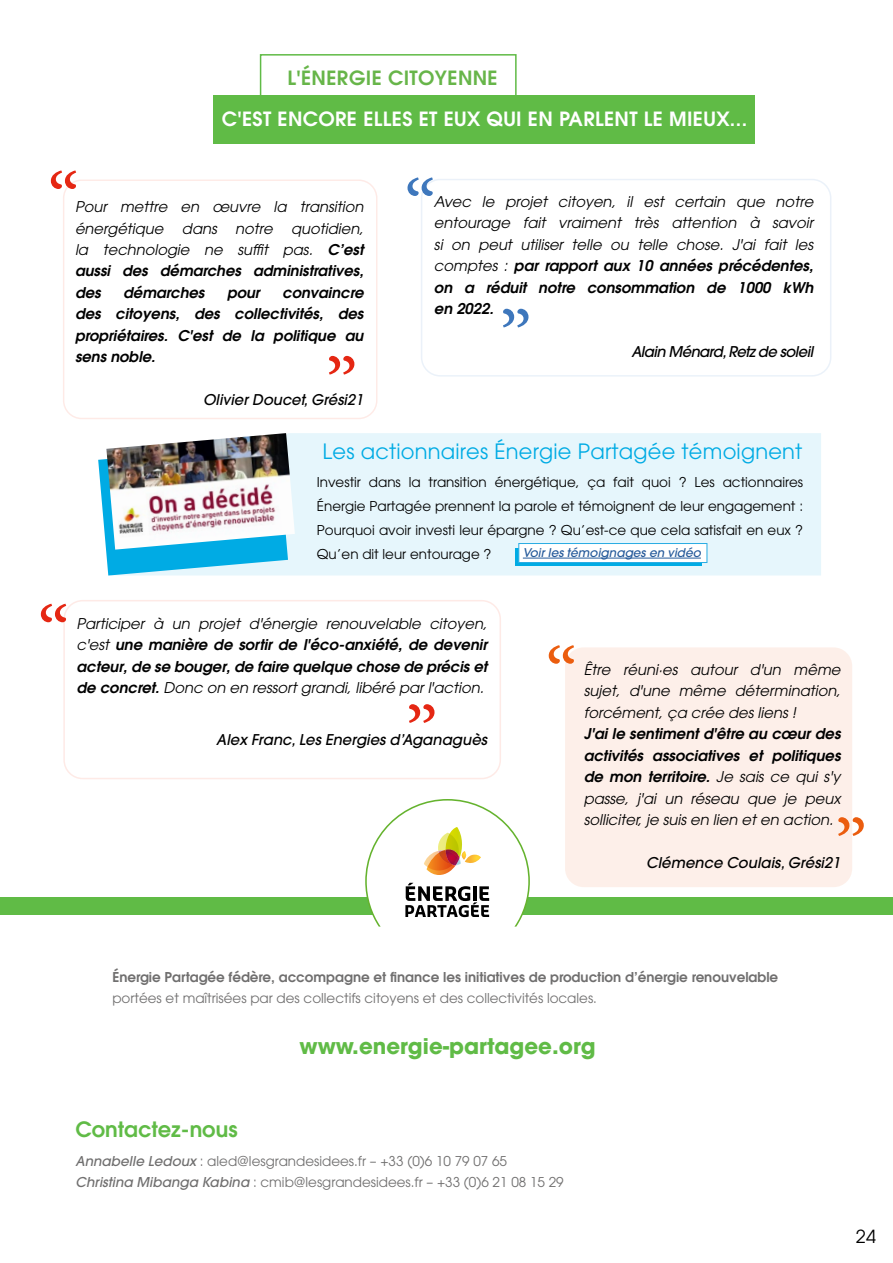
<style>
.page{position:relative;width:893px;height:1263px;background:#fff}
.page>*{position:absolute;margin:0;border:0;box-sizing:border-box;transform-origin:0 0}
.t1{font:80.55px "Minion Pro";color:#e52713}
.t2{font:80.55px "Minion Pro";color:#3e77bc}
.t3{font:80.55px "Minion Pro";color:#eb5d0f}
.t4{font:80.4px "Minion Pro";color:#e52713}
.t5{font:700 21.45px "ITC Avant Garde Pro";color:#60bb46}
.t6{font:21px "ITC Avant Garde Pro";letter-spacing:.01em;color:#00abe4}
.t7{font:600 21px "ITC Avant Garde Pro";color:#60bb46}
.t8{font:600 19.5px "ITC Avant Garde Pro";letter-spacing:.02em;color:#fff}
.Titre_Partie{font:600 19.5px "ITC Avant Garde Pro";letter-spacing:.02em;color:#67b549}
.t9{font:18px "ITC Avant Garde Pro";color:#000}
.t10{font:italic 600 14.7px/21.5px "ITC Avant Garde Pro";color:#000;text-align:justify}
.t11{font:italic 14.7px/21.5px "ITC Avant Garde Pro";color:#000;text-align:justify}
.t12{font:italic 500 14.7px "ITC Avant Garde Pro";color:#000}
.t13{font:italic 500 14.7px "ITC Avant Garde Pro";letter-spacing:-.04em;color:#000}
.t14{font:13.5px/24px "ITC Avant Garde Pro";color:#000;text-align:justify}
.t15{font:600 13.5px/20.5px "ITC Avant Garde Pro";color:#706f6f}
.t16{font:13.5px "ITC Avant Garde Pro";color:#706f6f}
.t17{font:italic 500 12px "ITC Avant Garde Pro";color:#275b9b}
.s1{font-weight:400}
.s2{font-weight:600}
.s3{font-weight:500;font-style:italic}
</style>
<div class="page">
<div style="left:288px;top:433px;width:533px;height:142px;background:#e6f6fc"></div>
<svg style="left:98px;top:459px;width:190px;height:116px;background:#53c6ec"></svg>
<div style="left:0;top:897px;width:893px;height:17px;background:#60bb46"></div>
<svg style="left:365px;top:799px;width:165px;height:128px"></svg>
<div style="left:63px;top:600px;width:438px;height:179px;border:2px solid #f82e00;border-radius:19px"></div>
<div style="left:421px;top:179px;width:410px;height:198px;border:2px solid #337ac8;border-radius:19px"></div>
<div style="left:565px;top:647px;width:287px;height:240px;background:#fdefe9;border-radius:19px"></div>
<div style="left:213px;top:96px;width:541px;height:48px;background:#60bb46"></div>
<div style="left:260px;top:54px;width:257px;height:48px;border:2px solid #60bb46"></div>
<div style="left:63px;top:179px;width:314px;height:240px;border:2px solid #f82e00;border-radius:18px"></div>
<img style="left:106px;top:433px;width:189px;height:117px">
<div style="left:515px;top:549px;width:187px;height:17px;background:#00abe4"></div>
<div style="left:519px;top:543px;width:188px;height:20px;background:#fff;border:1px solid #29ace3"></div>
<hr style="left:523px;top:558px;width:178px;height:1px;background:#275b9b">
<p class="Titre_Partie" style="left:287px;top:65px;width:212px">L'ÉNERGIE CITOYENNE</p>
<h3 class="t8" style="left:222px;top:106px;width:527px">C'EST ENCORE ELLES ET EUX QUI EN PARLENT LE MIEUX...</h3>
<h2 class="t4" style="left:47px;top:148px;width:33px">“</h2>
<p class="t11" style="left:75px;top:196px;width:290px">Pour mettre en œuvre la transition énergétique</p>
<p class="t10" style="left:75px;top:217px;width:290px;text-indent:216px"><span class="s1">quotidien, la technologie ne suffit pas.</span> C’est aussi des démarches administratives, des</p>
<p class="t11" style="left:182px;top:217px;width:36px">dans</p>
<p class="t11" style="left:235px;top:217px;width:39px">notre</p>
<p class="t10" style="left:123px;top:282px;width:83px">démarches</p>
<p class="t10" style="left:227px;top:282px;width:34px">pour</p>
<p class="t10" style="left:75px;top:282px;width:290px;text-indent:207px">convaincre des citoyens, des collectivités, des propriétaires. C'est de la politique au sens noble.</p>
<p class="t12" style="left:203px;top:390px;width:162px">Olivier Doucet, Grési21</p>
<h2 class="t4" style="left:326px;top:333px;width:34px">”</h2>
<h1 class="t2" style="left:404px;top:155px;width:34px">“</h1>
<p class="t11" style="left:434px;top:191px;width:381px">Avec le projet citoyen, il est certain que notre entourage fait vraiment très attention à savoir si on peut utiliser telle ou telle chose. J'ai fait les comptes : <span class="s2">par rapport aux 10 années précédentes, on a réduit notre consommation de 1000 kWh en 2022.</span></p>
<p class="t13" style="left:631px;top:342px;width:183px">Alain Ménard, Retz de soleil</p>
<h1 class="t2" style="left:500px;top:286px;width:34px">”</h1>
<p class="t6" style="left:323px;top:438px;width:481px">Les actionnaires Énergie Partagée témoignent</p>
<p class="t14" style="left:317px;top:470px;width:488px">Investir dans la transition énergétique, ça fait quoi ? Les actionnaires Énergie Partagée prennent la parole et témoignent de leur engagement :<br>Pourquoi avoir investi leur épargne ? Qu’est-ce que cela satisfait en eux ?<br>Qu’en dit leur entourage ?</p>
<p class="t17" style="left:523px;top:545px;width:180px">Voir les témoignages en vidéo</p>
<h1 class="t1" style="left:37px;top:582px;width:34px">“</h1>
<p class="t10" style="left:76px;top:613px;width:412px"><span class="s1">Participer à un projet d'énergie renouvelable citoyen, c'est</span> une manière de sortir de l'éco-anxiété, de devenir acteur, de se bouger, de faire quelque chose de précis et de concret. <span class="s1">Donc on en ressort grandi, libéré par l'action.</span></p>
<p class="t12" style="left:216px;top:730px;width:272px">Alex Franc, Les Energies d’Aganaguès</p>
<h1 class="t1" style="left:406px;top:682px;width:34px">”</h1>
<h1 class="t3" style="left:545px;top:623px;width:34px">“</h1>
<p class="t11" style="left:584px;top:658px;width:258px">Être réuni·es autour d'un même sujet, d'une même détermination, forcément, ça crée des liens !</p>
<p class="t10" style="left:584px;top:723px;width:258px">J'ai le sentiment d'être au cœur des activités associatives et politiques de mon territoire. <span class="s1">Je sais ce qui s'y passe, j'ai un réseau que je peux solliciter, je suis en lien et en action.</span></p>
<p class="t12" style="left:646px;top:853px;width:196px">Clémence Coulais, Grési21</p>
<h1 class="t3" style="left:835px;top:795px;width:34px">”</h1>
<p class="t15" style="left:112px;top:967px;width:667px">Énergie Partagée fédère, accompagne et finance les initiatives de production d’énergie renouvelable <span class="s1">portées et maîtrisées par des collectifs citoyens et des collectivités locales.</span></p>
<p class="t7" style="left:75px;top:1115px;width:164px">Contactez-nous</p>
<p class="t5" style="left:300px;top:1032px;width:297px">www.energie-partagee.org</p>
<p class="t16" style="left:75px;top:1153px;width:433px"><span class="s3">Annabelle Ledoux</span> : aled@lesgrandesidees.fr – +33 (0)6 10 79 07 65</p>
<p class="t16" style="left:75px;top:1173px;width:490px"><span class="s3">Christina Mibanga Kabina</span> : cmib@lesgrandesidees.fr – +33 (0)6 21 08 15 29</p>
<p class="t9" style="left:856px;top:1225px;width:22px">24</p>
</div>
